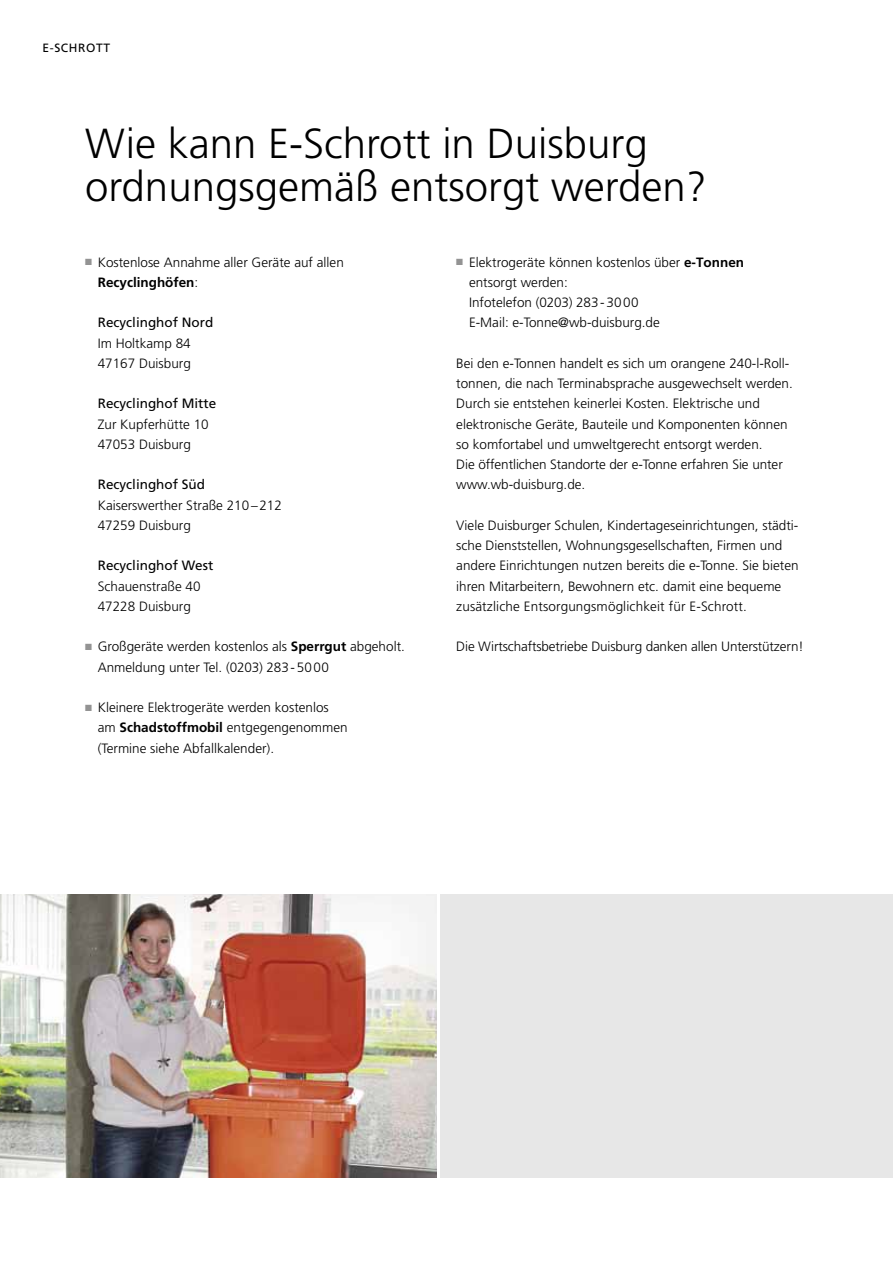
<style>
.page{position:relative;width:893px;height:1263px;background:#fff}
.page>*{position:absolute;margin:0;border:0;box-sizing:border-box;transform-origin:0 0}
.t1{font:300 42px/43.5px "Frutiger";color:#000}
.t2{font:300 13.5px/20.2px "Frutiger";color:#000}
.t3{font:13.5px "Frutiger CE";color:#000}
.t4{font:700 13.5px "Frutiger CE";color:#000}
.t5{font:12px "Frutiger";color:#000}
.s1{color:#939393}
.s2{font-family:"Frutiger";font-weight:300}
.s3{font-family:"Frutiger CE";font-weight:700}
</style>
<div class="page">
<div style="left:441px;top:894px;width:452px;height:284px;background:#e7e7e7"></div>
<img style="left:0;top:894px;width:437px;height:284px">
<p class="t5" style="left:43px;top:41px;width:21px">E-SCHR</p>
<p class="t5" style="left:86px;top:41px;width:18px">OTT</p>
<h1 class="t1" style="left:85px;top:121px;width:623px">Wie kann E-Schrott in Duisburg ordnungsgemäß entsorgt werden?</h1>
<p class="t2" style="left:85px;top:252px;width:260px"><span class="s1">■</span> Kostenlose Annahme aller Geräte auf allen</p>
<p class="t4" style="left:98px;top:274px;width:102px">Recyclinghöfen<span class="s2">:</span></p>
<p class="t3" style="left:98px;top:315px;width:117px">Recyclinghof Nord</p>
<p class="t2" style="left:98px;top:333px;width:95px">Im Holtkamp 84<br>47167 Duisburg</p>
<p class="t3" style="left:98px;top:396px;width:120px">Recyclinghof Mitte</p>
<p class="t2" style="left:98px;top:414px;width:113px">Zur Kupferhütte 10<br>47053 Duisburg</p>
<p class="t3" style="left:98px;top:477px;width:109px">Recyclinghof Süd</p>
<p class="t2" style="left:98px;top:495px;width:186px">Kaiserswerther Straße 210–212<br>47259 Duisburg</p>
<p class="t3" style="left:98px;top:558px;width:117px">Recyclinghof West</p>
<p class="t2" style="left:98px;top:576px;width:104px">Schauenstraße 40<br>47228 Duisburg</p>
<p class="t2" style="left:98px;top:636px;width:309px;text-indent:-13px"><span class="s1">■</span> Großgeräte werden kostenlos als <span class="s3">Sperrgut</span> abgeholt.<br>Anmeldung unter Tel. (0203) 283-5000</p>
<p class="t2" style="left:98px;top:697px;width:251px;text-indent:-13px"><span class="s1">■</span> Kleinere Elektrogeräte werden kostenlos am <span class="s3">Schadstoffmobil</span> entgegengenommen (Termine siehe Abfallkalender).</p>
<p class="t2" style="left:469px;top:252px;width:277px;text-indent:-13px"><span class="s1">■</span> Elektrogeräte können kostenlos über <span class="s3">e-Tonnen </span>entsorgt werden:<br>Infotelefon (0203) 283-3000<br>E-Mail: e-Tonne@wb-duisburg.de</p>
<p class="t2" style="left:456px;top:353px;width:338px">Bei den e-Tonnen handelt es sich um orangene 240-l-Roll&shy;tonnen, die nach Terminabsprache ausgewechselt werden.<br>Durch sie entstehen keinerlei Kosten. Elektrische und elektronische Geräte, Bauteile und Komponenten können so komfortabel und umweltgerecht entsorgt werden.<br>Die öffentlichen Standorte der e-Tonne erfahren Sie unter www.wb-duisburg.de.</p>
<p class="t2" style="left:456px;top:515px;width:344px">Viele Duisburger Schulen, Kindertageseinrichtungen, städti&shy;sche Dienststellen, Wohnungsgesellschaften, Firmen und andere Einrichtungen nutzen bereits die e-Tonne. Sie bieten ihren Mitarbeitern, Bewohnern etc. damit eine bequeme zusätzliche Entsorgungsmöglichkeit für E-Schrott.</p>
<p class="t2" style="left:456px;top:636px;width:349px">Die Wirtschaftsbetriebe Duisburg danken allen Unterstützern!</p>
</div>
